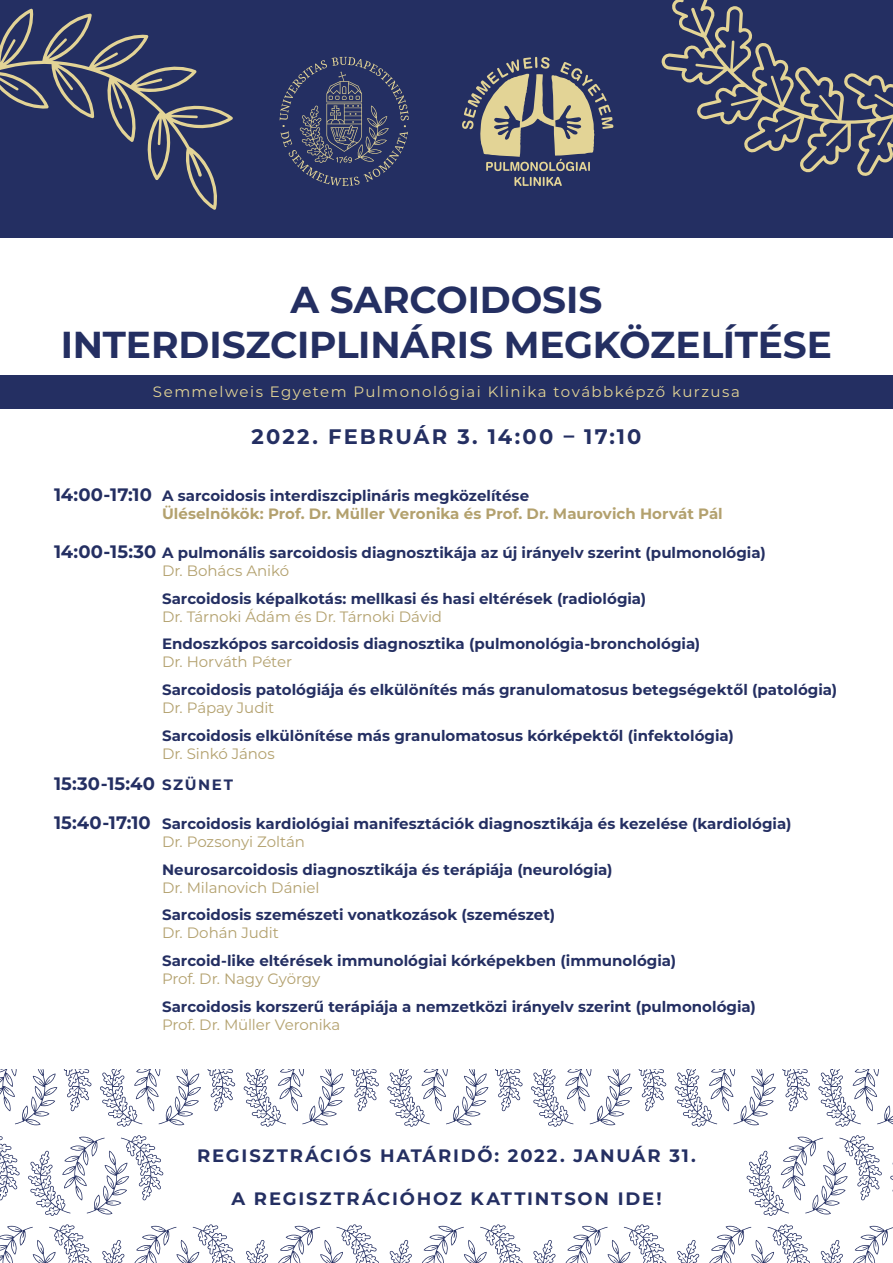
<style>
.page{position:relative;width:893px;height:1263px;background:#fff}
.page>*{position:absolute;margin:0;border:0;box-sizing:border-box;transform-origin:0 0}
.t1{font:700 37.5px/45px "Montserrat";letter-spacing:-.005em;color:#242f62;text-align:center}
.t2{font:700 21px "Montserrat";letter-spacing:.1em;color:#242f62}
.t3{font:700 18px "Montserrat";letter-spacing:.1em;color:#242f62}
.t4{font:700 15px/18px "Montserrat";color:#242f62}
.t5{font:15px "Montserrat";letter-spacing:-.005em;color:#b3a16e}
.t6{font:700 15px/18px "Montserrat";color:#b3a16e}
.t7{font:15px "Montserrat";letter-spacing:.095em;color:#e3d496}
.s1{font-size:18px;color:#242f62}
.s2{color:#242f62}
.s3{font-size:18px}
.s4{font-weight:400;color:#b3a16e}
.s5{font-size:15px}
</style>
<div class="page">
<div style="left:0;top:0;width:893px;height:237px;background:#242f62"></div>
<svg style="left:890px;top:1162px;width:3px;height:30px"></svg>
<svg style="left:820px;top:1226px;width:73px;height:37px"></svg>
<svg style="left:746px;top:1135px;width:136px;height:81px"></svg>
<svg style="left:818px;top:1069px;width:75px;height:58px"></svg>
<svg style="left:677px;top:1224px;width:133px;height:39px"></svg>
<svg style="left:675px;top:1069px;width:135px;height:58px"></svg>
<svg style="left:533px;top:1224px;width:133px;height:39px"></svg>
<svg style="left:531px;top:1069px;width:135px;height:58px"></svg>
<svg style="left:389px;top:1224px;width:134px;height:39px"></svg>
<svg style="left:387px;top:1069px;width:136px;height:58px"></svg>
<svg style="left:246px;top:1224px;width:133px;height:39px"></svg>
<svg style="left:244px;top:1069px;width:135px;height:58px"></svg>
<svg style="left:102px;top:1224px;width:133px;height:39px"></svg>
<svg style="left:28px;top:1135px;width:135px;height:81px"></svg>
<svg style="left:100px;top:1069px;width:135px;height:58px"></svg>
<svg style="left:0;top:1224px;width:92px;height:39px"></svg>
<svg style="left:0;top:1136px;width:20px;height:64px"></svg>
<svg style="left:0;top:1069px;width:92px;height:56px"></svg>
<svg style="left:280px;top:57px;width:129px;height:129px"></svg>
<svg style="left:0;top:9px;width:233px;height:201px"></svg>
<svg style="left:661px;top:0;width:232px;height:176px"></svg>
<div style="left:0;top:375px;width:893px;height:34px;background:#242f62"></div>
<svg style="left:462px;top:57px;width:151px;height:129px"></svg>
<h1 class="t1" style="left:61px;top:275px;width:773px">A SARCOIDOSIS<br>INTERDISZCIPLINÁRIS MEGKÖZELÍTÉSE</h1>
<p class="t7" style="left:153px;top:382px;width:588px">Semmelweis Egyetem Pulmonológiai Klinika továbbképző kurzusa</p>
<h2 class="t2" style="left:252px;top:422px;width:391px">2022. FEBRUÁR 3. 14:00 – 17:10</h2>
<p class="t6" style="left:162px;top:486px;width:562px;text-indent:-108px"><span class="s1">14:00-17:10</span> <span class="s2">A sarcoidosis interdiszciplináris megközelítése<br></span>Üléselnökök: Prof. Dr. Müller Veronika és Prof. Dr. Maurovich Horvát Pál</p>
<p class="t4" style="left:162px;top:543px;width:605px;text-indent:-108px"><span class="s3">14:00-15:30</span> A pulmonális sarcoidosis diagnosztikája az új irányelv szerint (pulmonológia)<br><span class="s4">Dr. Bohács Anikó</span></p>
<p class="t4" style="left:162px;top:588px;width:486px">Sarcoidosis képalkotás: mellkasi és hasi eltérések (radiológia)</p>
<p class="t5" style="left:162px;top:606px;width:282px">Dr. Tárnoki Ádám és Dr. Tárnoki Dávid</p>
<p class="t4" style="left:162px;top:634px;width:540px">Endoszkópos sarcoidosis diagnosztika (pulmonológia-bronchológia)</p>
<p class="t5" style="left:162px;top:652px;width:132px">Dr. Horváth Péter</p>
<p class="t4" style="left:162px;top:680px;width:677px">Sarcoidosis patológiája és elkülönítés más granulomatosus betegségektől (patológia)</p>
<p class="t5" style="left:162px;top:697px;width:114px">Dr. Pápay Judit</p>
<p class="t4" style="left:162px;top:726px;width:573px">Sarcoidosis elkülönítése más granulomatosus kórképektől (infektológia)</p>
<p class="t5" style="left:162px;top:743px;width:114px">Dr. Sinkó János</p>
<p class="t3" style="left:54px;top:771px;width:181px">15:30-15:40 <span class="s5">SZÜNET</span></p>
<p class="t4" style="left:162px;top:814px;width:631px;text-indent:-108px"><span class="s3">15:40-17:10</span> Sarcoidosis kardiológiai manifesztációk diagnosztikája és kezelése (kardiológia)<br><span class="s4">Dr. Pozsonyi Zoltán</span></p>
<p class="t4" style="left:162px;top:859px;width:452px">Neurosarcoidosis diagnosztikája és terápiája (neurológia)</p>
<p class="t5" style="left:162px;top:877px;width:159px">Dr. Milanovich Dániel</p>
<p class="t4" style="left:162px;top:905px;width:395px">Sarcoidosis szemészeti vonatkozások (szemészet)</p>
<p class="t5" style="left:162px;top:923px;width:118px">Dr. Dohán Judit</p>
<p class="t4" style="left:162px;top:951px;width:516px">Sarcoid-like eltérések immunológiai kórképekben (immunológia)</p>
<p class="t5" style="left:162px;top:968px;width:160px">Prof. Dr. Nagy György</p>
<p class="t4" style="left:162px;top:997px;width:595px">Sarcoidosis korszerű terápiája a nemzetközi irányelv szerint (pulmonológia)</p>
<p class="t5" style="left:162px;top:1014px;width:180px">Prof. Dr. Müller Veronika</p>
<p class="t3" style="left:197px;top:1142px;width:500px">REGISZTRÁCIÓS HATÁRIDŐ: 2022. JANUÁR 31.</p>
<p class="t3" style="left:231px;top:1186px;width:432px">A REGISZTRÁCIÓHOZ KATTINTSON IDE!</p>
</div>
